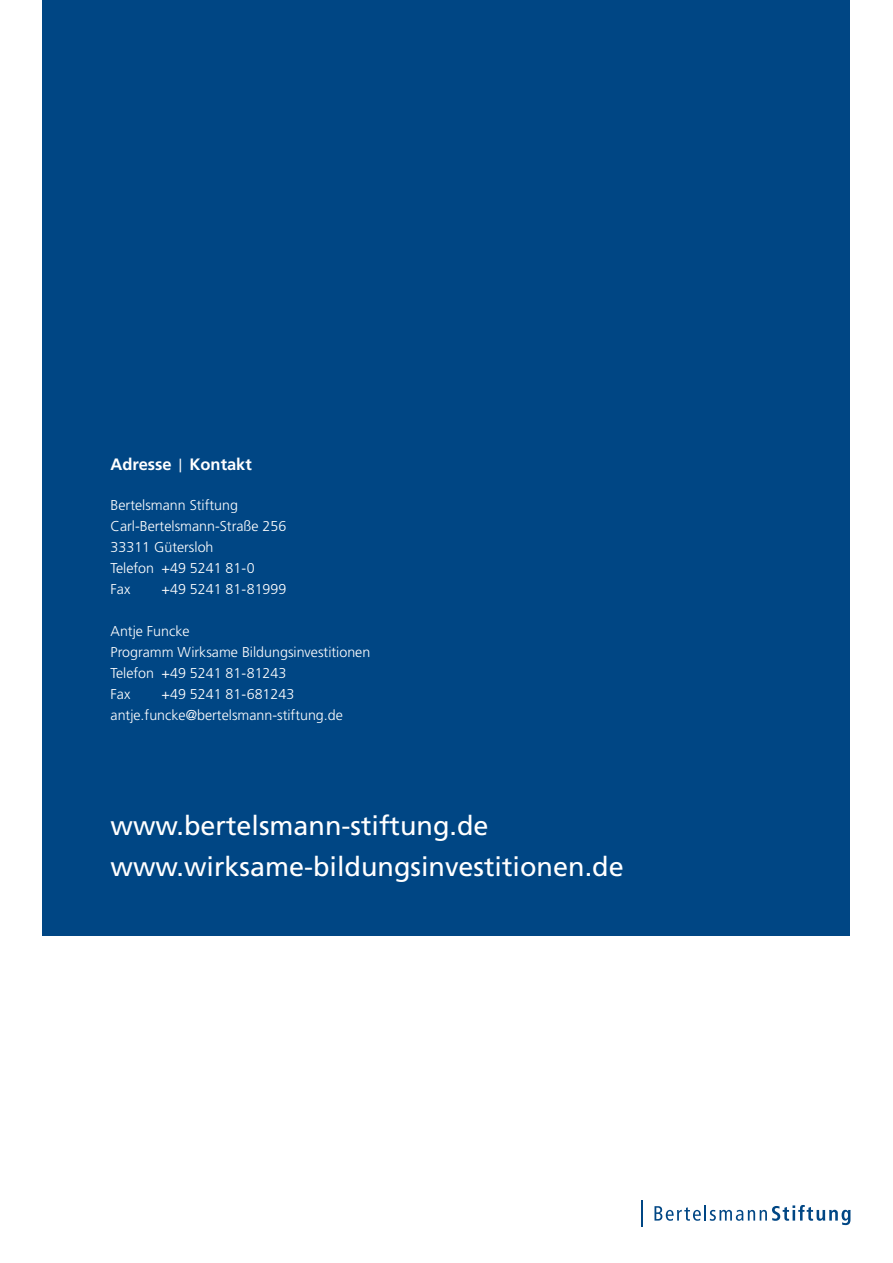
<style>
.page{position:relative;width:893px;height:1263px;background:#fff}
.page>*{position:absolute;margin:0;border:0;box-sizing:border-box;transform-origin:0 0}
.t1{font:27px/40.3px "Frutiger";color:#fff}
.t2{font:700 16.5px "Frutiger";color:#fff}
.t3{font:300 14.25px/21px "Frutiger";color:#fff}
.s1{font-family:"Trebuchet MS";font-weight:400}
</style>
<div class="page">
<svg style="left:654px;top:1205px;width:197px;height:20px"></svg>
<hr style="left:641px;top:1200px;width:2px;height:26px;background:#004684">
<div style="left:43px;top:0;width:807px;height:935px;background:#004684"></div>
<p class="t2" style="left:111px;top:454px;width:143px">Adresse <span class="s1">|</span> Kontakt</p>
<p class="t3" style="left:111px;top:495px;width:177px">Bertelsmann Stiftung<br>Carl-Bertelsmann-Straße 256<br>33311 Gütersloh<br>Telefon +49 5241 81-0<br>Fax</p>
<p class="t3" style="left:162px;top:579px;width:126px">+49 5241 81-81999</p>
<p class="t3" style="left:111px;top:621px;width:261px">Antje Funcke<br>Programm Wirksame Bildungsinvestitionen<br>Telefon +49 5241 81-81243<br>Fax</p>
<p class="t3" style="left:111px;top:684px;width:234px;text-align:center">+49 5241 81-681243 antje.funcke@bertelsmann-stiftung.de</p>
<h1 class="t1" style="left:111px;top:805px;width:515px">www.bertelsmann-stiftung.de www.wirksame-bildungsinvestitionen.de</h1>
</div>
